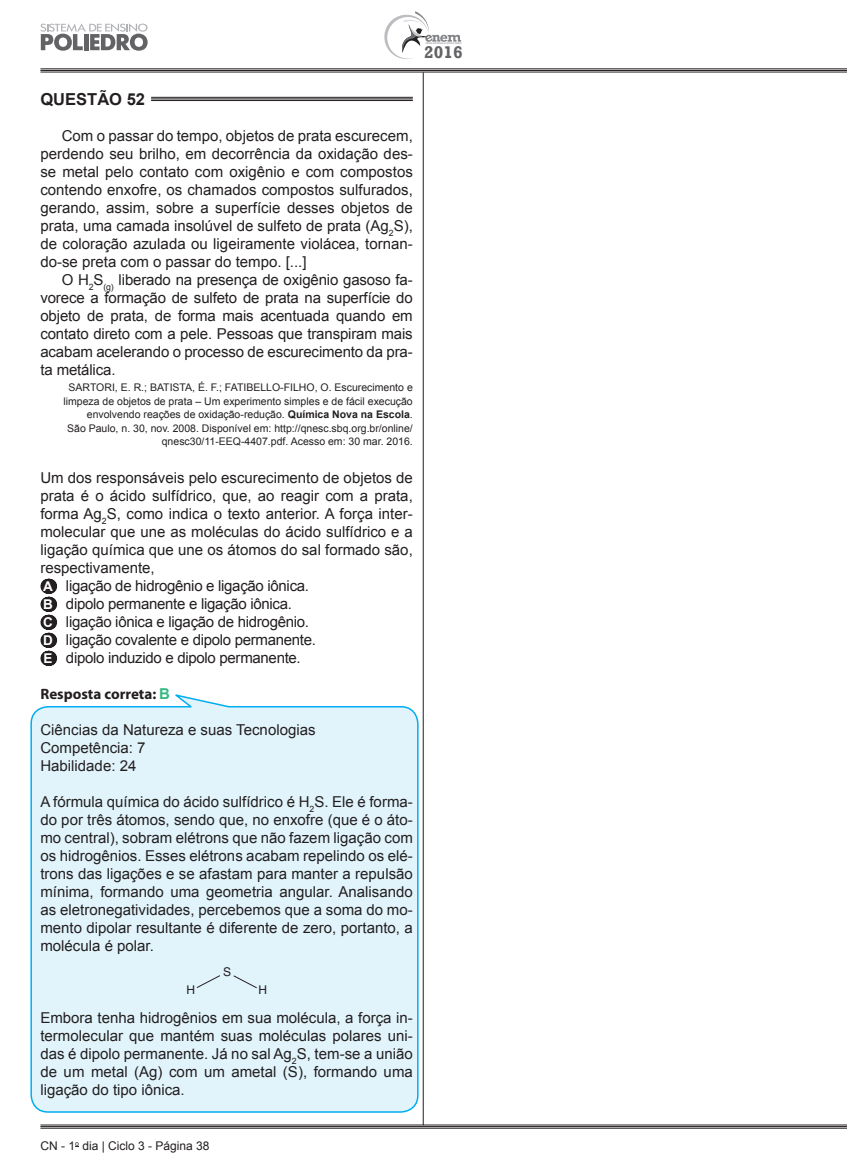
<style>
.page{position:relative;width:847px;height:1174px;background:#fff}
.page>*{position:absolute;margin:0;border:0;box-sizing:border-box;transform-origin:0 0}
.t1{font:700 17.4px "Rockwell";color:#636366}
.t2{font:700 16.5px "Arial";color:#231f20}
.t3{font:15px/18px "Arial";color:#231f20;text-align:justify}
.t4{font:700 15px "Myriad Pro";color:#231f20}
.t5{font:12px "Arial";color:#231f20}
.t6{font:12px "Helvetica";color:#231f20}
.t7{font:10.5px/13.5px "Arial";color:#231f20;text-align:right}
.s1{font-weight:700}
.s2{font-weight:700;font-size:13.5px;color:#fff}
.s3{font-family:"Arial";color:#38b983}
</style>
<div class="page">
<div style="left:30px;top:694px;width:389px;height:419px;background:#e1f4fc"></div>
<hr style="left:423px;top:72px;width:1px;height:1053px;background:#231f20">
<hr style="left:40px;top:69px;width:806px;height:1px;background:#231f20">
<hr style="left:40px;top:70px;width:806px;height:1px;background:#231f20">
<hr style="left:40px;top:72px;width:806px;height:1px;background:#231f20">
<hr style="left:40px;top:1124px;width:806px;height:1px;background:#231f20">
<hr style="left:40px;top:1126px;width:806px;height:1px;background:#231f20">
<hr style="left:40px;top:1128px;width:806px;height:1px;background:#231f20">
<svg style="left:40px;top:23px;width:107px;height:28px"></svg>
<svg style="left:384px;top:11px;width:77px;height:48px"></svg>
<hr style="left:151px;top:97px;width:261px;height:1px;background:#231f20">
<hr style="left:151px;top:98px;width:261px;height:1px;background:#231f20">
<hr style="left:151px;top:100px;width:261px;height:1px;background:#231f20">
<svg style="left:48px;top:579px;width:2px;height:87px"></svg>
<svg style="left:196px;top:974px;width:25px;height:14px"></svg>
<svg style="left:232px;top:974px;width:34px;height:20px"></svg>
<p class="t1" style="left:424px;top:42px;width:40px">2016</p>
<p class="t2" style="left:40px;top:88px;width:106px">QUESTÃO 52</p>
<p class="t3" style="left:40px;top:127px;width:374px;text-indent:21px">Com o passar do tempo, objetos de prata escurecem, perdendo seu brilho, em decorrência da oxidação des&shy;se metal pelo contato com oxigênio e com compostos contendo enxofre, os chamados compostos sulfurados, gerando, assim, sobre a superfície desses objetos de prata, uma camada insolúvel de sulfeto de prata (Ag<sub>2</sub>S), de coloração azulada ou ligeiramente violácea, tornan&shy;do-se preta com o passar do tempo. [...]</p>
<p class="t3" style="left:40px;top:271px;width:374px;text-indent:21px">O H<sub>2</sub>S<sub>(g)</sub> liberado na presença de oxigênio gasoso fa&shy;vorece a formação de sulfeto de prata na superfície do objeto de prata, de forma mais acentuada quando em contato direto com a pele. Pessoas que transpiram mais acabam acelerando o processo de escurecimento da pra&shy;ta metálica.</p>
<p class="t7" style="left:63px;top:381px;width:351px">SARTORI, E. R.; BATISTA, É. F.; FATIBELLO-FILHO, O. Escurecimento e limpeza de objetos de prata – Um experimento simples e de fácil execução envolvendo reações de oxidação-redução. <span class="s1">Química Nova na Escola</span>.<br>São Paulo, n. 30, nov. 2008. Disponível em: http://qnesc.sbq.org.br/online/ qnesc30/11-EEQ-4407.pdf. Acesso em: 30 mar. 2016.</p>
<p class="t3" style="left:40px;top:469px;width:374px;text-align:left">Um dos responsáveis pelo escurecimento de objetos de prata é o ácido sulfídrico, que, ao reagir com a prata, forma Ag<sub>2</sub>S, como indica o texto anterior. A força inter&shy;molecular que une as moléculas do ácido sulfídrico e a ligação química que une os átomos do sal formado são, respectivamente,<br><span class="s2">A</span> ligação de hidrogênio e ligação iônica.<br><span class="s2">B</span> dipolo permanente e ligação iônica.<br><span class="s2">C</span> ligação iônica e ligação de hidrogênio.<br><span class="s2">D</span> ligação covalente e dipolo permanente.<br><span class="s2">E</span> dipolo induzido e dipolo permanente.</p>
<p class="t4" style="left:40px;top:684px;width:131px">Resposta correta: <span class="s3">B</span></p>
<p class="t3" style="left:40px;top:721px;width:276px;text-align:left">Ciências da Natureza e suas Tecnologias<br>Competência: 7<br>Habilidade: 24</p>
<p class="t3" style="left:40px;top:793px;width:374px">A fórmula química do ácido sulfídrico é H<sub>2</sub>S. Ele é forma&shy;do por três átomos, sendo que, no enxofre (que é o áto&shy;mo central), sobram elétrons que não fazem ligação com os hidrogênios. Esses elétrons acabam repelindo os elé&shy;trons das ligações e se afastam para manter a repulsão mínima, formando uma geometria angular. Analisando as eletronegatividades, percebemos que a soma do mo&shy;mento dipolar resultante é diferente de zero, portanto, a molécula é polar.</p>
<p class="t6" style="left:223px;top:964px;width:10px">S</p>
<p class="t6" style="left:186px;top:983px;width:10px">H</p>
<p class="t3" style="left:40px;top:1009px;width:374px">Embora tenha hidrogênios em sua molécula, a força in&shy;termolecular que mantém suas moléculas polares uni&shy;das é dipolo permanente. Já no sal Ag<sub>2</sub>S, tem-se a união de um metal (Ag) com um ametal (S), formando uma ligação do tipo iônica.</p>
<p class="t5" style="left:40px;top:1137px;width:171px">CN - 1<sup>o</sup> dia | Ciclo 3 - Página 38</p>
</div>
